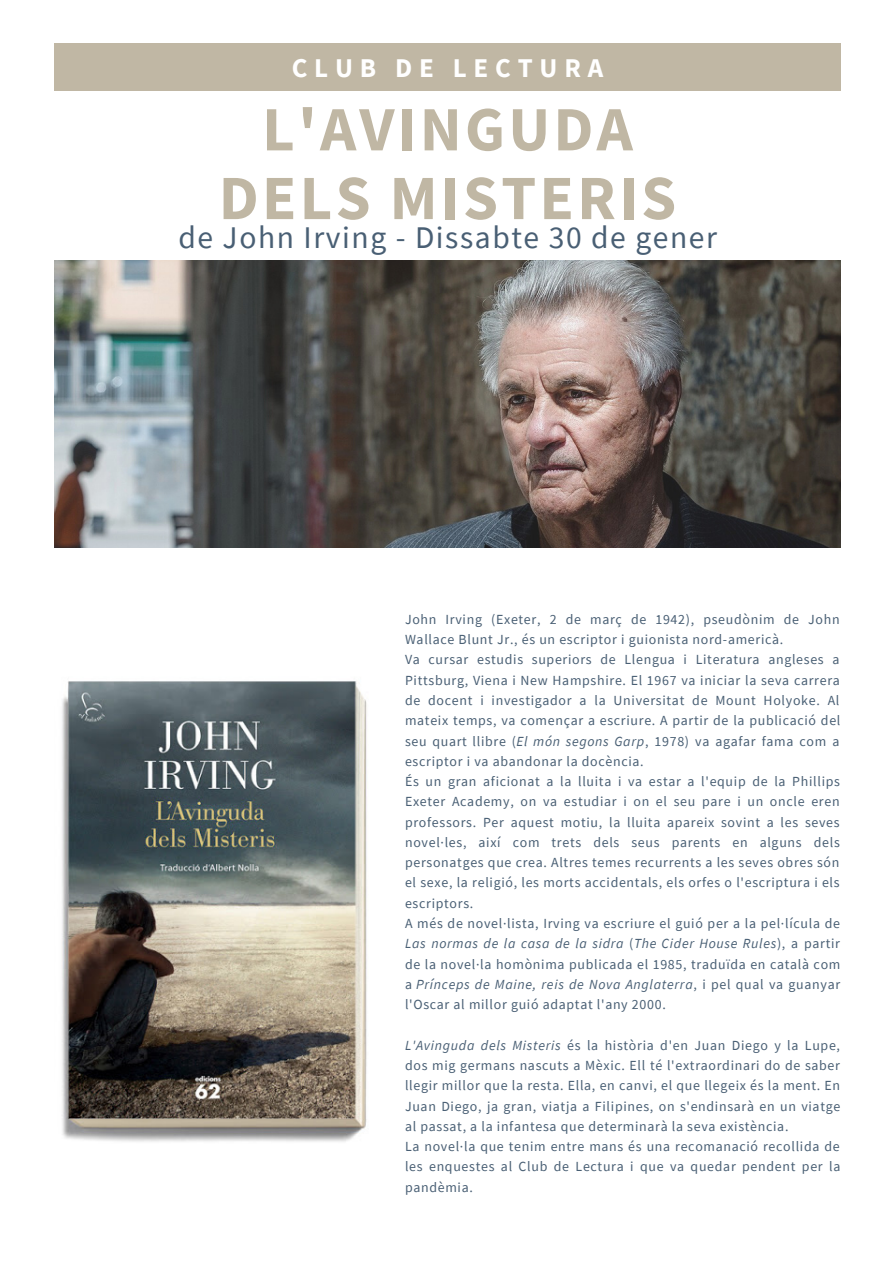
<style>
.page{position:relative;width:894px;height:1264px;background:#fff}
.page>*{position:absolute;margin:0;border:0;box-sizing:border-box;transform-origin:0 0}
.t1{font:700 63px/68.7px "Source Sans Pro";letter-spacing:.05em;color:#c0b7a4;text-align:center}
.t2{font:31.5px "Source Sans Pro";letter-spacing:.05em;color:#495f74}
.t3{font:700 27px "Source Sans Pro";letter-spacing:.25em;color:#fff}
.t4{font:13.95px/20.2px "Source Sans Pro";letter-spacing:.05em;color:#495f74}
.s1{font-style:italic}
</style>
<div class="page">
<div style="left:54px;top:44px;width:786px;height:46px;background:#c0b7a4"></div>
<img style="left:54px;top:260px;width:786px;height:287px">
<img style="left:61px;top:681px;width:306px;height:461px">
<h3 class="t3" style="left:291px;top:50px;width:313px">CLUB DE LECTURA</h3>
<h1 class="t1" style="left:219px;top:94px;width:459px">L'AVINGUDA<br>DELS MISTERIS</h1>
<h2 class="t2" style="left:178px;top:217px;width:540px">de John Irving - Dissabte 30 de gener</h2>
<p class="t4" style="left:405px;top:608px;width:437px">John Irving (Exeter, 2 de març de 1942), pseudònim de John Wallace Blunt Jr., és un escriptor i guionista nord-americà.<br>Va cursar estudis superiors de Llengua i Literatura angleses a Pittsburg, Viena i New Hampshire. El 1967 va iniciar la seva carrera de docent i investigador a la Universitat de Mount Holyoke. Al mateix temps, va començar a escriure. A partir de la publicació del seu quart llibre (<span class="s1">El món segons Garp</span>, 1978) va agafar fama com a escriptor i va abandonar la docència.<br>És un gran aficionat a la lluita i va estar a l'equip de la Phillips Exeter Academy, on va estudiar i on el seu pare i un oncle eren professors. Per aquest motiu, la lluita apareix sovint a les seves novel·les, així com trets dels seus parents en alguns dels personatges que crea. Altres temes recurrents a les seves obres són el sexe, la religió, les morts accidentals, els orfes o l'escriptura i els escriptors.<br>A més de novel·lista, Irving va escriure el guió per a la pel·lícula de <span class="s1">Las normas de la casa de la sidra</span> (<span class="s1">The Cider House Rules</span>), a partir de la novel·la homònima publicada el 1985, traduïda en català com a <span class="s1">Prínceps de Maine, reis de Nova Anglaterra</span>, i pel qual va guanyar l'Oscar al millor guió adaptat l'any 2000.</p>
<p class="t4" style="left:405px;top:1034px;width:437px"><span class="s1">L'Avinguda dels Misteris</span> és la història d'en Juan Diego y la Lupe, dos mig germans nascuts a Mèxic. Ell té l'extraordinari do de saber llegir millor que la resta. Ella, en canvi, el que llegeix és la ment. En Juan Diego, ja gran, viatja a Filipines, on s'endinsarà en un viatge al passat, a la infantesa que determinarà la seva existència.<br>La novel·la que tenim entre mans és una recomanació recollida de les enquestes al Club de Lectura i que va quedar pendent per la pandèmia.</p>
</div>
